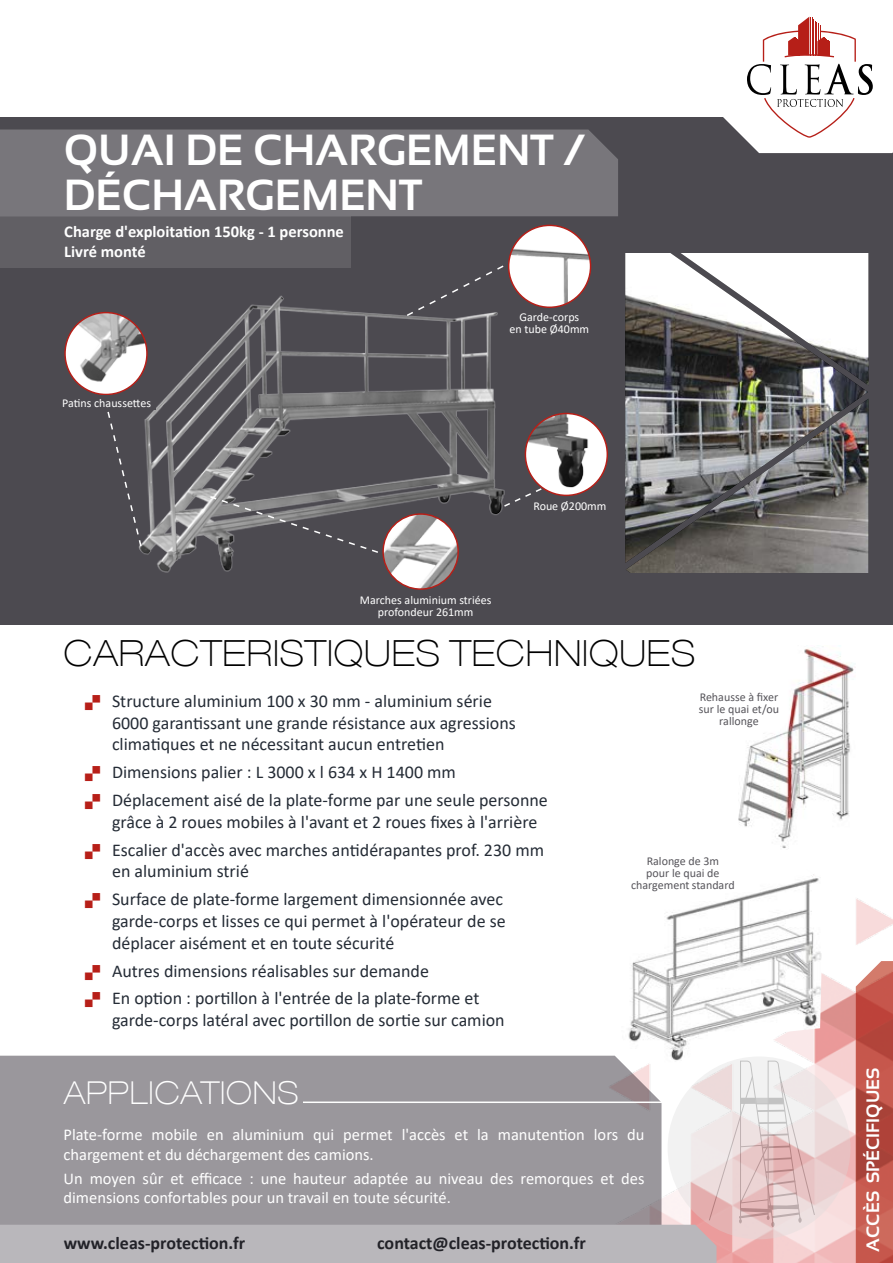
<style>
.page{position:relative;width:893px;height:1263px;background:#fff}
.page>*{position:absolute;margin:0;border:0;box-sizing:border-box;transform-origin:0 0}
.t1{font:700 43.5px/45px "Sansation";color:#fff}
.t2{font:100 expanded 36px "Helvetica Neue LT Com";letter-spacing:.025em;color:#000}
.t3{font:100 expanded 31.5px "Helvetica Neue LT Com";letter-spacing:.025em;color:#fff}
.t4{font:18px/28px "Calibri";color:#252c36}
.t5{font:700 18px "Calibri";color:#222228}
.t6{font:700 18px "Sansation";color:#fff}
.t7{font:16.5px/19.8px "Calibri";color:#fff}
.t8{font:700 16.5px/19.8px "Calibri";color:#fff}
.t9{font:12px/12px "Calibri";color:#fff;text-align:center}
.t10{font:12px/12px "Calibri";color:#57555b;text-align:center}
</style>
<div class="page">
<div style="left:0;top:117px;width:893px;height:508px;background:#4c4a50"></div>
<img style="left:123px;top:295px;width:380px;height:279px">
<img style="left:625px;top:253px;width:243px;height:320px">
<img style="left:512px;top:874px;width:381px;height:389px">
<img style="left:621px;top:876px;width:203px;height:186px">
<svg style="left:856px;top:961px;width:37px;height:302px;background:#c0574c"></svg>
<svg style="left:668px;top:1056px;width:182px;height:183px;background:#ecd5d6"></svg>
<svg style="left:0;top:1060px;width:815px;height:203px;background:#aea8ac"></svg>
<div style="left:0;top:216px;width:351px;height:52px;background:#615f64"></div>
<div style="left:0;top:129px;width:618px;height:87px;background:#78767b"></div>
<svg style="left:723px;top:16px;width:170px;height:137px"></svg>
<img style="left:739px;top:648px;width:117px;height:200px">
<img style="left:65px;top:313px;width:82px;height:81px;border-radius:41px">
<div style="left:64px;top:312px;width:84px;height:83px;border:2px solid #b71f18;border-radius:50%"></div>
<img style="left:509px;top:225px;width:82px;height:82px;border-radius:41px">
<div style="left:508px;top:225px;width:83px;height:83px;border:2px solid #b71f18;border-radius:50%"></div>
<img style="left:383px;top:514px;width:75px;height:75px;border-radius:38px">
<div style="left:382px;top:513px;width:77px;height:77px;border:2px solid #b71f18;border-radius:50%"></div>
<svg style="left:107px;top:410px;width:36px;height:138px"></svg>
<svg style="left:502px;top:477px;width:58px;height:31px"></svg>
<svg style="left:405px;top:265px;width:99px;height:52px"></svg>
<svg style="left:208px;top:495px;width:172px;height:59px"></svg>
<div style="left:71px;top:395px;width:85px;height:15px;background:#4c4a50"></div>
<img style="left:525px;top:413px;width:78px;height:82px">
<div style="left:525px;top:413px;width:83px;height:83px;border:2px solid #b71f18;border-radius:50%"></div>
<h1 class="t1" style="left:64px;top:128px;width:523px">QUAI DE CHARGEMENT /<br>DÉCHARGEMENT</h1>
<p class="t8" style="left:64px;top:221px;width:281px">Charge d'exploitation 150kg - 1 personne<br>Livré monté</p>
<p class="t9" style="left:62px;top:397px;width:90px">Patins chaussettes</p>
<p class="t9" style="left:510px;top:311px;width:81px">Garde-corps<br>en tube Ø40mm</p>
<p class="t9" style="left:360px;top:594px;width:133px">Marches aluminium striées profondeur 261mm</p>
<p class="t9" style="left:533px;top:500px;width:74px">Roue Ø200mm</p>
<h2 class="t2" style="left:64px;top:631px;width:633px">CARACTERISTIQUES TECHNIQUES</h2>
<p class="t4" style="left:112px;top:690px;width:405px;line-height:21.6px">Structure aluminium 100 x 30 mm - aluminium série<br>6000 garantissant une grande résistance aux agressions climatiques et ne nécessitant aucun entretien</p>
<p class="t4" style="left:112px;top:758px;width:437px">Dimensions palier : L 3000 x l 634 x H 1400 mm<br>Déplacement aisé de la plate-forme par une seule personne</p>
<p class="t4" style="left:112px;top:807px;width:434px">grâce à 2 roues mobiles à l'avant et 2 roues fixes à l'arrière<br>Escalier d'accès avec marches antidérapantes prof. 230 mm</p>
<p class="t4" style="left:112px;top:857px;width:392px">en aluminium strié<br>Surface de plate-forme largement dimensionnée avec</p>
<p class="t4" style="left:112px;top:910px;width:395px;line-height:21.6px">garde-corps et lisses ce qui permet à l'opérateur de se déplacer aisément et en toute sécurité</p>
<p class="t4" style="left:112px;top:956px;width:369px">Autres dimensions réalisables sur demande<br>En option : portillon à l'entrée de la plate-forme et</p>
<p class="t4" style="left:112px;top:1006px;width:394px">garde-corps latéral avec portillon de sortie sur camion</p>
<h3 class="t3" style="left:64px;top:1073px;width:236px">APPLICATIONS</h3>
<p class="t10" style="left:699px;top:691px;width:82px">Rehausse à fixer sur le quai et/ou rallonge</p>
<p class="t10" style="left:631px;top:854px;width:105px">Ralonge de 3m<br>pour le quai de chargement standard</p>
<p class="t7" style="left:64px;top:1124px;width:582px">Plate-forme mobile en aluminium qui permet l'accès et la manutention lors du chargement et du déchargement des camions.</p>
<p class="t7" style="left:64px;top:1168px;width:582px">Un moyen sûr et efficace : une hauteur adaptée au niveau des remorques et des dimensions confortables pour un travail en toute sécurité.</p>
<p class="t5" style="left:64px;top:1231px;width:183px">www.cleas-protection.fr</p>
<p class="t5" style="left:377px;top:1231px;width:210px">contact@cleas-protection.fr</p>
<p class="t6" style="left:863px;top:1251px;width:185px;rotate:-90deg">ACCÈS SPÉCIFIQUES</p>
</div>
